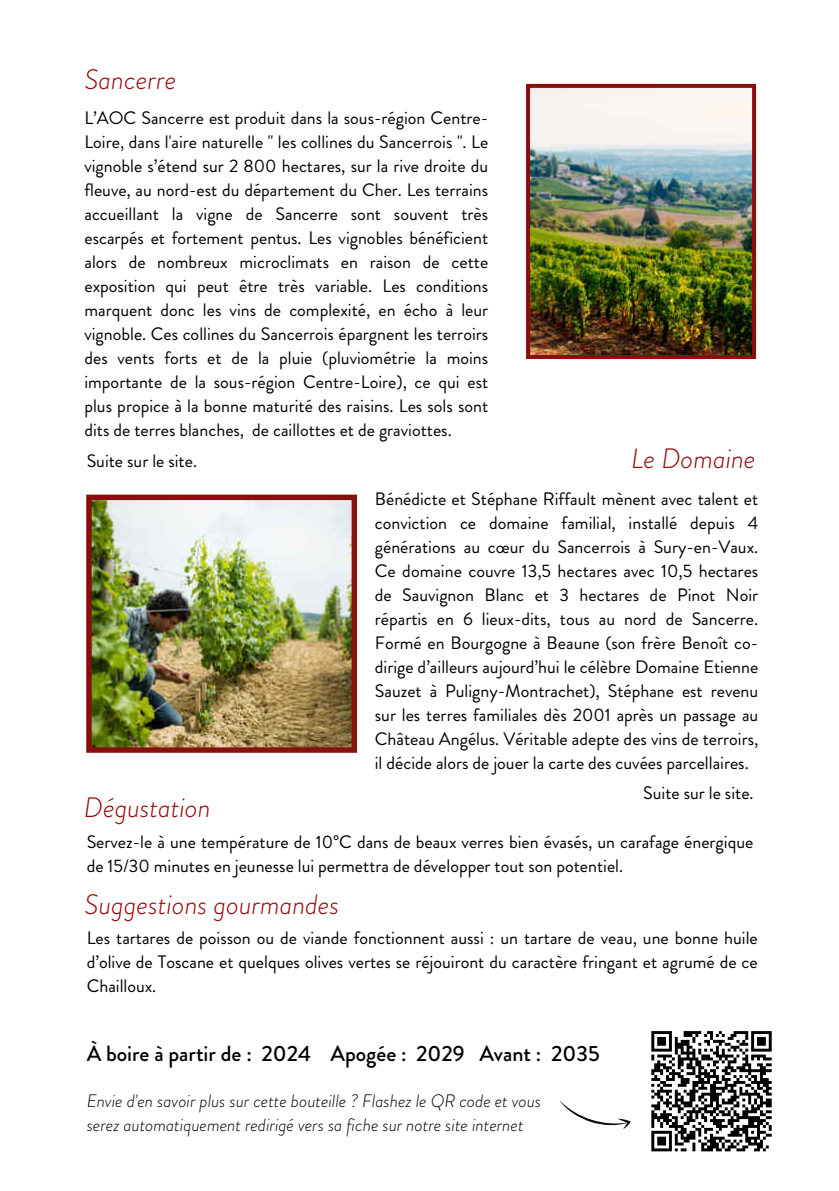
<style>
.page{position:relative;width:839px;height:1191px;background:#fff}
.page>*{position:absolute;margin:0;border:0;box-sizing:border-box;transform-origin:0 0}
.t1{font:italic 300 28px "Brandon Grotesque";color:#960607}
.t2{font:500 22px "Brandon Grotesque";color:#000}
.t3{font:18px/24px "Brandon Grotesque";color:#000;text-align:justify}
.t4{font:italic 300 18px/24px "Brandon Grotesque";color:#000}
</style>
<div class="page">
<svg style="left:560px;top:1101px;width:71px;height:28px"></svg>
<img style="left:86px;top:495px;width:271px;height:258px">
<img style="left:526px;top:84px;width:230px;height:275px">
<svg style="left:651px;top:1031px;width:121px;height:121px"></svg>
<h1 class="t1" style="left:84px;top:60px;width:93px">Sancerre</h1>
<p class="t3" style="left:84px;top:106px;width:405px">L’AOC Sancerre est produit dans la sous-région Centre-Loire, dans l'aire naturelle " les collines du Sancerrois ". Le vignoble s’étend sur 2 800 hectares, sur la rive droite du fleuve, au nord-est du département du Cher. Les terrains accueillant la vigne de Sancerre sont souvent très escarpés et fortement pentus. Les vignobles bénéficient alors de nombreux microclimats en raison de cette exposition qui peut être très variable. Les conditions marquent donc les vins de complexité, en écho à leur vignoble. Ces collines du Sancerrois épargnent les terroirs des vents forts et de la pluie (pluviométrie la moins importante de la sous-région Centre-Loire), ce qui est plus propice à la bonne maturité des raisins. Les sols sont dits de terres blanches, de caillottes et de graviottes.</p>
<p class="t3" style="left:87px;top:449px;width:112px">Suite sur le site.</p>
<h1 class="t1" style="left:631px;top:439px;width:126px">Le Domaine</h1>
<p class="t3" style="left:375px;top:487px;width:385px">Bénédicte et Stéphane Riffault mènent avec talent et conviction ce domaine familial, installé depuis 4 générations au cœur du Sancerrois à Sury-en-Vaux.<br>Ce domaine couvre 13,5 hectares avec 10,5 hectares de Sauvignon Blanc et 3 hectares de Pinot Noir répartis en 6 lieux-dits, tous au nord de Sancerre.<br>Formé en Bourgogne à Beaune (son frère Benoît co&shy;dirige d’ailleurs aujourd’hui le célèbre Domaine Etienne Sauzet à Puligny-Montrachet), Stéphane est revenu sur les terres familiales dès 2001 après un passage au Château Angélus. Véritable adepte des vins de terroirs, il décide alors de jouer la carte des cuvées parcellaires.</p>
<p class="t3" style="left:643px;top:781px;width:112px">Suite sur le site.</p>
<h1 class="t1" style="left:84px;top:789px;width:128px">Dégustation</h1>
<p class="t3" style="left:87px;top:830px;width:668px">Servez-le à une température de 10°C dans de beaux verres bien évasés, un carafage énergique de 15/30 minutes en jeunesse lui permettra de développer tout son potentiel.</p>
<h1 class="t1" style="left:84px;top:885px;width:256px">Suggestions gourmandes</h1>
<p class="t3" style="left:87px;top:926px;width:672px">Les tartares de poisson ou de viande fonctionnent aussi : un tartare de veau, une bonne huile d’olive de Toscane et quelques olives vertes se réjouiront du caractère fringant et agrumé de ce Chailloux.</p>
<p class="t2" style="left:87px;top:1039px;width:514px">À boire à partir de : 2024 Apogée : 2029 Avant : 2035</p>
<p class="t4" style="left:87px;top:1089px;width:456px">Envie d'en savoir plus sur cette bouteille ? Flashez le QR code et vous serez automatiquement redirigé vers sa fiche sur notre site internet</p>
</div>
